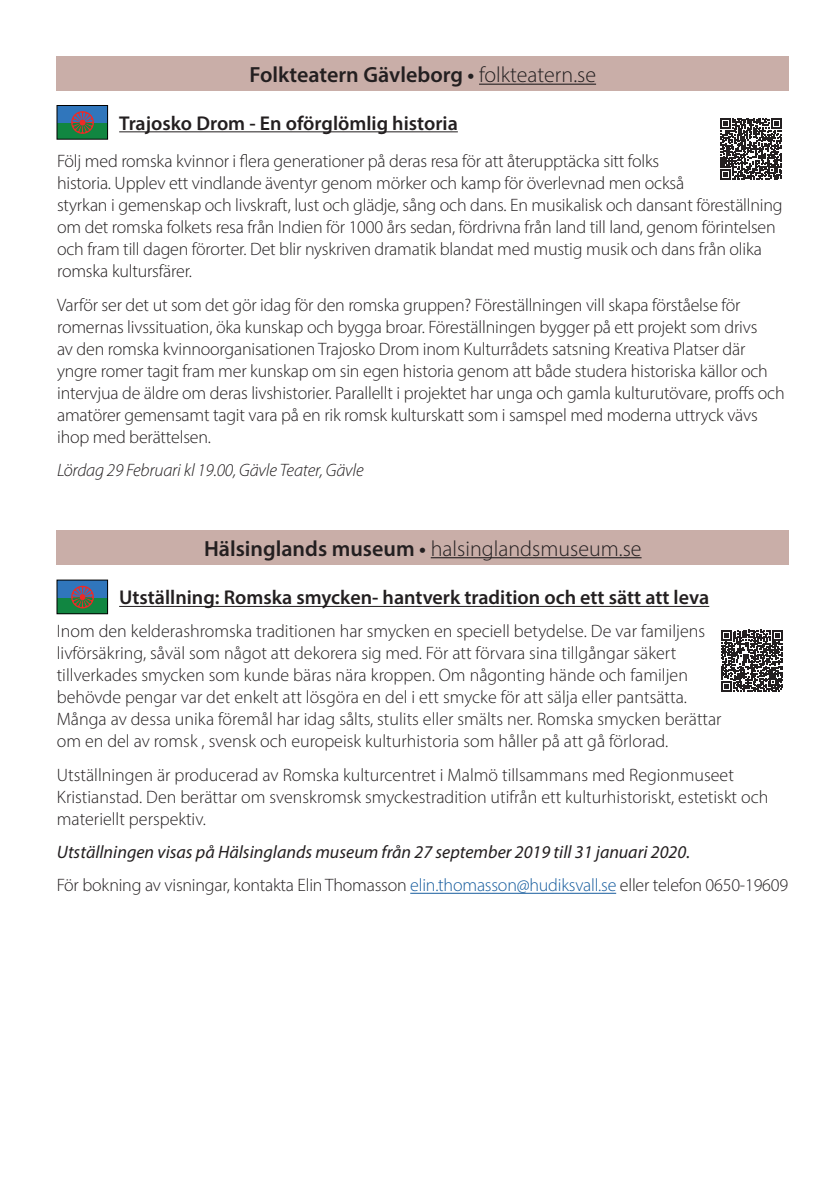
<style>
.page{position:relative;width:840px;height:1191px;background:#fff}
.page>*{position:absolute;margin:0;border:0;box-sizing:border-box;transform-origin:0 0}
.Titel_-_Myriad_-_12{font:300 22px "Myriad Pro";color:#231f20}
.Titel_-_Myriad_-_12-2{font:600 22px "Myriad Pro";color:#231f20}
.Rubrik_med_länk{font:600 20px "Myriad Pro";color:#231f20}
.Bröd_Myriad_-_9_11{font:300 18px/22px "Myriad Pro";letter-spacing:-.01em;color:#231f20}
.Bröd_Myriad_-_9_11-2{font:italic 18px "Myriad Pro";color:#231f20}
.Bröd_Myriad_-_9_11-3{font:italic 300 18px "Myriad Pro";letter-spacing:-.01em;color:#231f20}
.s1{font-weight:300}
.s2{font-weight:600}
.s3{color:#175d9e}
</style>
<div class="page">
<div style="left:57px;top:530px;width:731px;height:34px;background:#c9aea8"></div>
<hr style="left:430px;top:557px;width:211px;height:1px;background:#231f20">
<div style="left:57px;top:57px;width:731px;height:34px;background:#c9aea8"></div>
<hr style="left:479px;top:84px;width:116px;height:1px;background:#231f20">
<hr style="left:410px;top:893px;width:206px;height:1px;background:#175d9e">
<hr style="left:119px;top:131px;width:338px;height:1px;background:#231f20">
<hr style="left:119px;top:606px;width:590px;height:1px;background:#231f20">
<div style="left:57px;top:105px;width:50px;height:34px;background:#118641"></div>
<div style="left:57px;top:105px;width:50px;height:17px;background:#3076bc"></div>
<svg style="left:71px;top:111px;width:23px;height:23px"></svg>
<svg style="left:72px;top:112px;width:21px;height:21px"></svg>
<div style="left:57px;top:105px;width:51px;height:34px;border:1px solid #000"></div>
<div style="left:57px;top:580px;width:50px;height:34px;background:#118641"></div>
<div style="left:57px;top:580px;width:50px;height:17px;background:#3076bc"></div>
<svg style="left:71px;top:586px;width:23px;height:22px"></svg>
<svg style="left:72px;top:587px;width:21px;height:20px"></svg>
<div style="left:57px;top:580px;width:51px;height:34px;border:1px solid #000"></div>
<svg style="left:721px;top:630px;width:61px;height:61px"></svg>
<svg style="left:720px;top:118px;width:61px;height:62px"></svg>
<p class="Titel_-_Myriad_-_12-2" style="left:249px;top:61px;width:348px">Folkteatern Gävleborg • <span class="s1">folkteatern.se</span></p>
<p class="Rubrik_med_länk" style="left:119px;top:110px;width:340px">Trajosko Drom - En oförglömlig historia</p>
<p class="Bröd_Myriad_-_9_11" style="left:57px;top:150px;width:726px">Följ med romska kvinnor i flera generationer på deras resa för att återupptäcka sitt folks<br>historia. Upplev ett vindlande äventyr genom mörker och kamp för överlevnad men också<br>styrkan i gemenskap och livskraft, lust och glädje, sång och dans. En musikalisk och dansant föreställning om det romska folkets resa från Indien för 1000 års sedan, fördrivna från land till land, genom förintelsen och fram till dagen förorter. Det blir nyskriven dramatik blandat med mustig musik och dans från olika romska kultursfärer.</p>
<p class="Bröd_Myriad_-_9_11" style="left:57px;top:294px;width:728px">Varför ser det ut som det gör idag för den romska gruppen? Föreställningen vill skapa förståelse för romernas livssituation, öka kunskap och bygga broar. Föreställningen bygger på ett projekt som drivs<br>av den romska kvinnoorganisationen Trajosko Drom inom Kulturrådets satsning Kreativa Platser där yngre romer tagit fram mer kunskap om sin egen historia genom att både studera historiska källor och intervjua de äldre om deras livshistorier. Parallellt i projektet har unga och gamla kulturutövare, proffs och amatörer gemensamt tagit vara på en rik romsk kulturskatt som i samspel med moderna uttryck vävs ihop med berättelsen.</p>
<p class="Bröd_Myriad_-_9_11-3" style="left:57px;top:459px;width:308px">Lördag 29 Februari kl 19.00, Gävle Teater, Gävle</p>
<p class="Titel_-_Myriad_-_12" style="left:204px;top:535px;width:439px"><span class="s2">Hälsinglands museum •</span> halsinglandsmuseum.se</p>
<p class="Rubrik_med_länk" style="left:119px;top:585px;width:591px">Utställning: Romska smycken- hantverk tradition och ett sätt att leva</p>
<p class="Bröd_Myriad_-_9_11" style="left:57px;top:620px;width:666px">Inom den kelderashromska traditionen har smycken en speciell betydelse. De var familjens livförsäkring, såväl som något att dekorera sig med. För att förvara sina tillgångar säkert tillverkades smycken som kunde bäras nära kroppen. Om någonting hände och familjen behövde pengar var det enkelt att lösgöra en del i ett smycke för att sälja eller pantsätta.<br>Många av dessa unika föremål har idag sålts, stulits eller smälts ner. Romska smycken berättar om en del av romsk , svensk och europeisk kulturhistoria som håller på att gå förlorad.</p>
<p class="Bröd_Myriad_-_9_11" style="left:57px;top:763px;width:712px">Utställningen är producerad av Romska kulturcentret i Malmö tillsammans med Regionmuseet<br>Kristianstad. Den berättar om svenskromsk smyckestradition utifrån ett kulturhistoriskt, estetiskt och materiellt perspektiv.</p>
<p class="Bröd_Myriad_-_9_11-2" style="left:57px;top:841px;width:634px">Utställningen visas på Hälsinglands museum från 27 september 2019 till 31 januari 2020.</p>
<p class="Bröd_Myriad_-_9_11" style="left:57px;top:874px;width:732px">För bokning av visningar, kontakta Elin Thomasson <span class="s3">elin.thomasson@hudiksvall.se</span> eller telefon 0650-19609</p>
</div>
